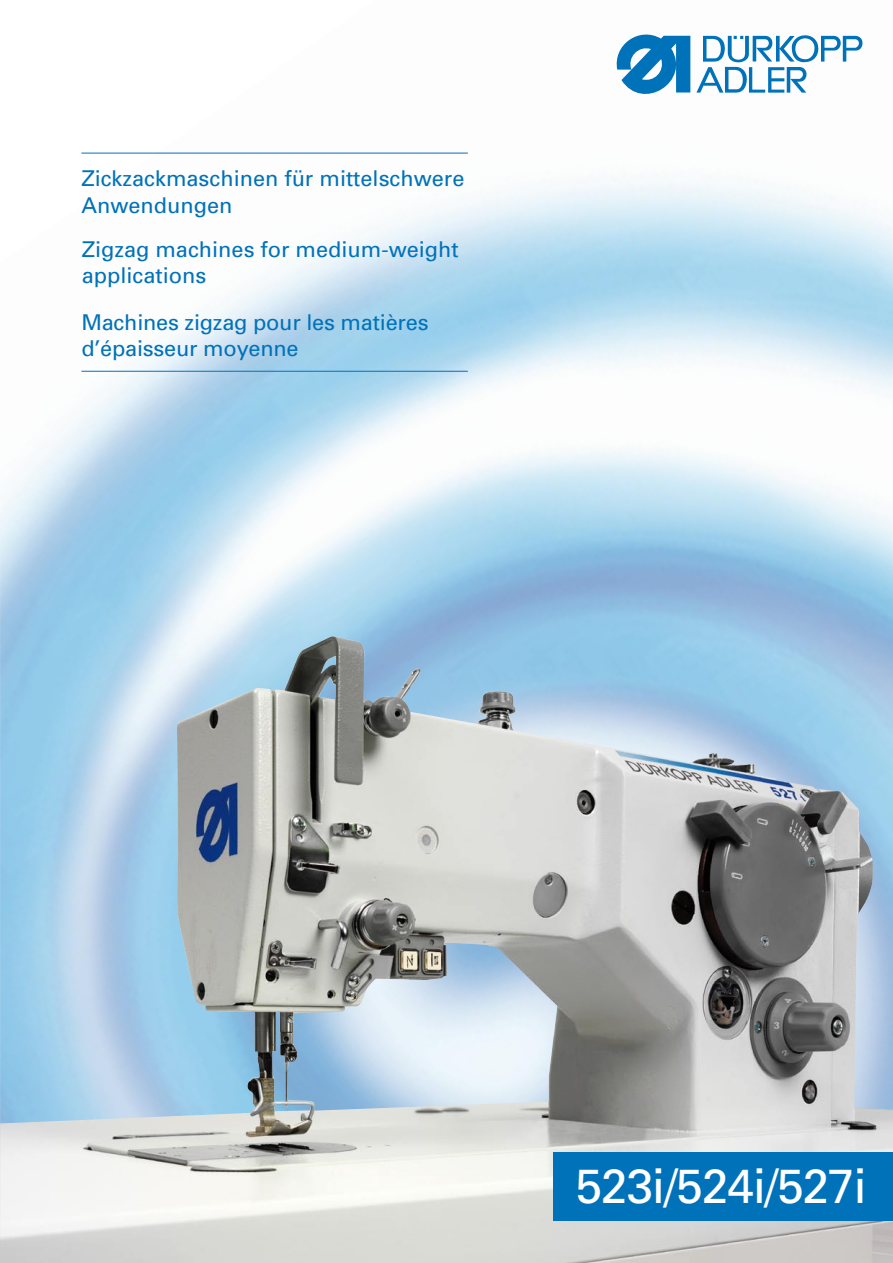
<style>
.page{position:relative;width:893px;height:1263px;background:#fff}
.page>*{position:absolute;margin:0;border:0;box-sizing:border-box;transform-origin:0 0}
.t1{font:48px "Univers CE";letter-spacing:-.025em;color:#fff}
.t2{font:21.75px/26.1px "Univers";color:#0072ba}
.t3{font:21.75px/26.1px "Univers CE";color:#0072ba}
</style>
<div class="page">
<img style="left:0;top:636px;width:893px;height:627px">
<div style="left:554px;top:1152px;width:339px;height:68px;background:#0072ba"></div>
<svg style="left:616px;top:34px;width:246px;height:60px"></svg>
<hr style="left:81px;top:153px;width:387px;height:1px;background:#0072ba">
<hr style="left:81px;top:371px;width:387px;height:1px;background:#0072ba">
<p class="t2" style="left:81px;top:166px;width:385px">Zickzackmaschinen für mittelschwere<br>Anwendungen</p>
<p class="t3" style="left:82px;top:236px;width:378px">Zigzag machines for medium-weight applications</p>
<p class="t2" style="left:81px;top:309px;width:349px">Machines zigzag pour les matières d’épaisseur moyenne</p>
<h1 class="t1" style="left:575px;top:1159px;width:293px">523i/524i/527i</h1>
</div>
